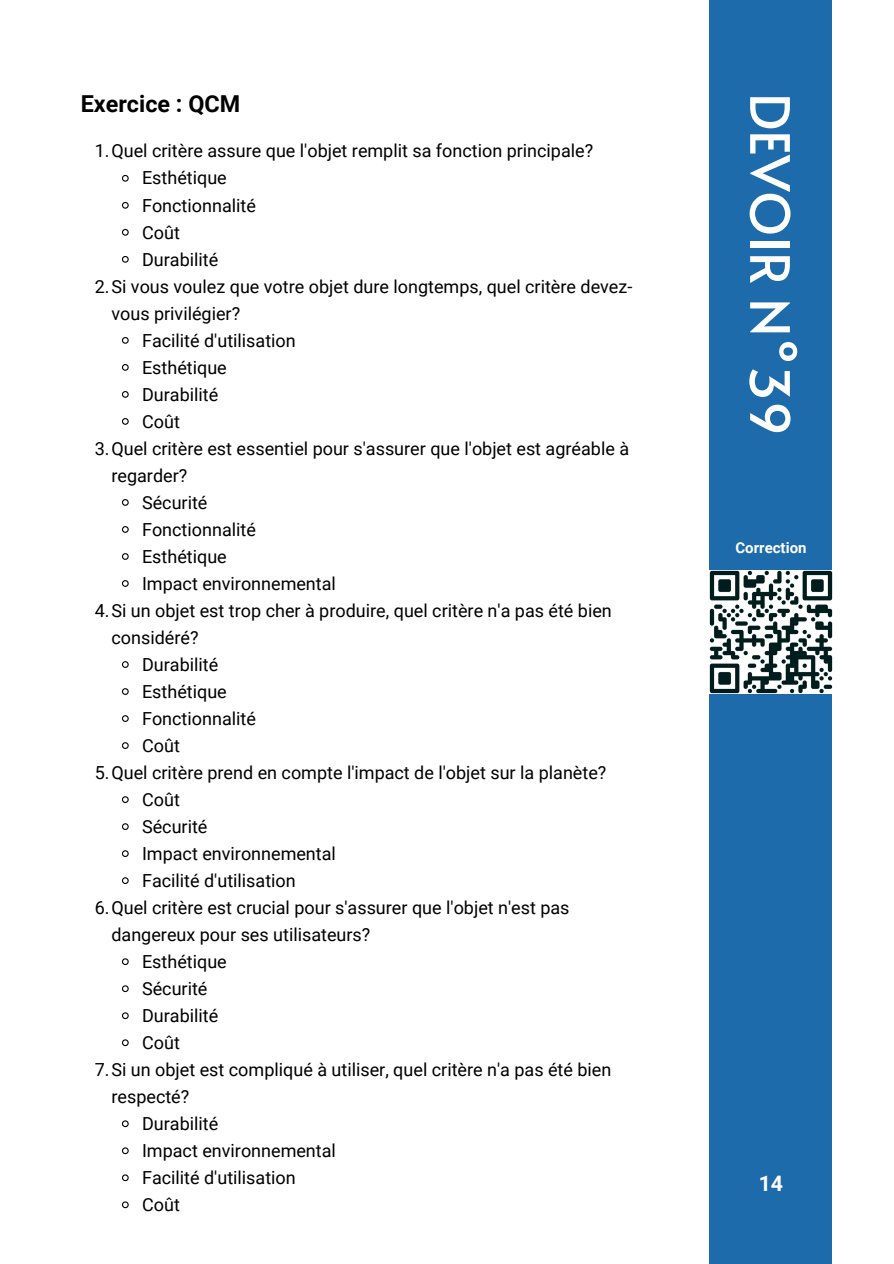
<style>
.page{position:relative;width:894px;height:1264px;background:#fff}
.page>*{position:absolute;margin:0;border:0;box-sizing:border-box;transform-origin:0 0}
.t1{font:54px "Alata";color:#fff}
.t2{font:700 23.4px "Roboto";color:#000}
.t3{font:700 21.3px "Roboto";color:#fff}
.t4{font:18px "Roboto";color:#000001}
.t5{font:700 15px "Roboto";color:#fff}
</style>
<div class="page">
<div style="left:709px;top:0;width:123px;height:1263px;background:#1d6bab"></div>
<img style="left:709px;top:570px;width:123px;height:123px">
<svg style="left:122px;top:174px;width:7px;height:8px"></svg>
<svg style="left:122px;top:201px;width:7px;height:8px"></svg>
<svg style="left:122px;top:229px;width:7px;height:7px"></svg>
<svg style="left:122px;top:256px;width:7px;height:7px"></svg>
<svg style="left:122px;top:337px;width:7px;height:7px"></svg>
<svg style="left:122px;top:364px;width:7px;height:7px"></svg>
<svg style="left:122px;top:391px;width:7px;height:7px"></svg>
<svg style="left:122px;top:418px;width:7px;height:7px"></svg>
<svg style="left:122px;top:499px;width:7px;height:7px"></svg>
<svg style="left:122px;top:526px;width:7px;height:7px"></svg>
<svg style="left:122px;top:553px;width:7px;height:7px"></svg>
<svg style="left:122px;top:580px;width:7px;height:7px"></svg>
<svg style="left:122px;top:661px;width:7px;height:7px"></svg>
<svg style="left:122px;top:688px;width:7px;height:7px"></svg>
<svg style="left:122px;top:715px;width:7px;height:7px"></svg>
<svg style="left:122px;top:742px;width:7px;height:7px"></svg>
<svg style="left:122px;top:796px;width:7px;height:7px"></svg>
<svg style="left:122px;top:823px;width:7px;height:7px"></svg>
<svg style="left:122px;top:850px;width:7px;height:7px"></svg>
<svg style="left:122px;top:877px;width:7px;height:7px"></svg>
<svg style="left:122px;top:958px;width:7px;height:7px"></svg>
<svg style="left:122px;top:985px;width:7px;height:7px"></svg>
<svg style="left:122px;top:1012px;width:7px;height:7px"></svg>
<svg style="left:122px;top:1039px;width:7px;height:7px"></svg>
<svg style="left:122px;top:1120px;width:7px;height:7px"></svg>
<svg style="left:122px;top:1147px;width:7px;height:7px"></svg>
<svg style="left:122px;top:1174px;width:7px;height:7px"></svg>
<svg style="left:122px;top:1201px;width:7px;height:7px"></svg>
<p class="t2" style="left:81px;top:91px;width:161px">Exercice : QCM</p>
<p class="t4" style="left:95px;top:141px;width:500px">1.Quel critère assure que l'objet remplit sa fonction principale?</p>
<p class="t4" style="left:142px;top:168px;width:86px">Esthétique</p>
<p class="t4" style="left:142px;top:195px;width:115px">Fonctionnalité</p>
<p class="t4" style="left:142px;top:222px;width:39px">Coût</p>
<p class="t4" style="left:142px;top:249px;width:78px">Durabilité</p>
<p class="t4" style="left:95px;top:276px;width:539px">2.Si vous voulez que votre objet dure longtemps, quel critère devez-</p>
<p class="t4" style="left:111px;top:303px;width:130px">vous privilégier?</p>
<p class="t4" style="left:142px;top:330px;width:155px">Facilité d'utilisation</p>
<p class="t4" style="left:142px;top:357px;width:86px">Esthétique</p>
<p class="t4" style="left:142px;top:384px;width:78px">Durabilité</p>
<p class="t4" style="left:142px;top:411px;width:39px">Coût</p>
<p class="t4" style="left:95px;top:438px;width:535px">3.Quel critère est essentiel pour s'assurer que l'objet est agréable à</p>
<p class="t4" style="left:111px;top:465px;width:77px">regarder?</p>
<p class="t4" style="left:142px;top:492px;width:67px">Sécurité</p>
<p class="t4" style="left:142px;top:519px;width:115px">Fonctionnalité</p>
<p class="t4" style="left:142px;top:546px;width:86px">Esthétique</p>
<p class="t4" style="left:142px;top:573px;width:195px">Impact environnemental</p>
<p class="t4" style="left:95px;top:600px;width:518px">4.Si un objet est trop cher à produire, quel critère n'a pas été bien</p>
<p class="t4" style="left:111px;top:627px;width:88px">considéré?</p>
<p class="t4" style="left:142px;top:654px;width:78px">Durabilité</p>
<p class="t4" style="left:142px;top:681px;width:86px">Esthétique</p>
<p class="t4" style="left:142px;top:708px;width:115px">Fonctionnalité</p>
<p class="t4" style="left:142px;top:735px;width:39px">Coût</p>
<p class="t4" style="left:95px;top:762px;width:513px">5.Quel critère prend en compte l'impact de l'objet sur la planète?</p>
<p class="t4" style="left:142px;top:789px;width:39px">Coût</p>
<p class="t4" style="left:142px;top:816px;width:67px">Sécurité</p>
<p class="t4" style="left:142px;top:843px;width:195px">Impact environnemental</p>
<p class="t4" style="left:142px;top:870px;width:155px">Facilité d'utilisation</p>
<p class="t4" style="left:95px;top:897px;width:476px">6.Quel critère est crucial pour s'assurer que l'objet n'est pas</p>
<p class="t4" style="left:111px;top:924px;width:260px">dangereux pour ses utilisateurs?</p>
<p class="t4" style="left:142px;top:951px;width:86px">Esthétique</p>
<p class="t4" style="left:142px;top:978px;width:67px">Sécurité</p>
<p class="t4" style="left:142px;top:1005px;width:78px">Durabilité</p>
<p class="t4" style="left:142px;top:1032px;width:39px">Coût</p>
<p class="t4" style="left:95px;top:1059px;width:518px">7.Si un objet est compliqué à utiliser, quel critère n'a pas été bien</p>
<p class="t4" style="left:111px;top:1086px;width:79px">respecté?</p>
<p class="t4" style="left:142px;top:1113px;width:78px">Durabilité</p>
<p class="t4" style="left:142px;top:1140px;width:195px">Impact environnemental</p>
<p class="t4" style="left:142px;top:1167px;width:155px">Facilité d'utilisation</p>
<p class="t4" style="left:142px;top:1194px;width:39px">Coût</p>
<h1 class="t1" style="left:809px;top:93px;width:344px;rotate:90deg">DEVOIR N°39</h1>
<p class="t5" style="left:735px;top:538px;width:73px">Correction</p>
<p class="t3" style="left:758px;top:1171px;width:26px">14</p>
</div>
